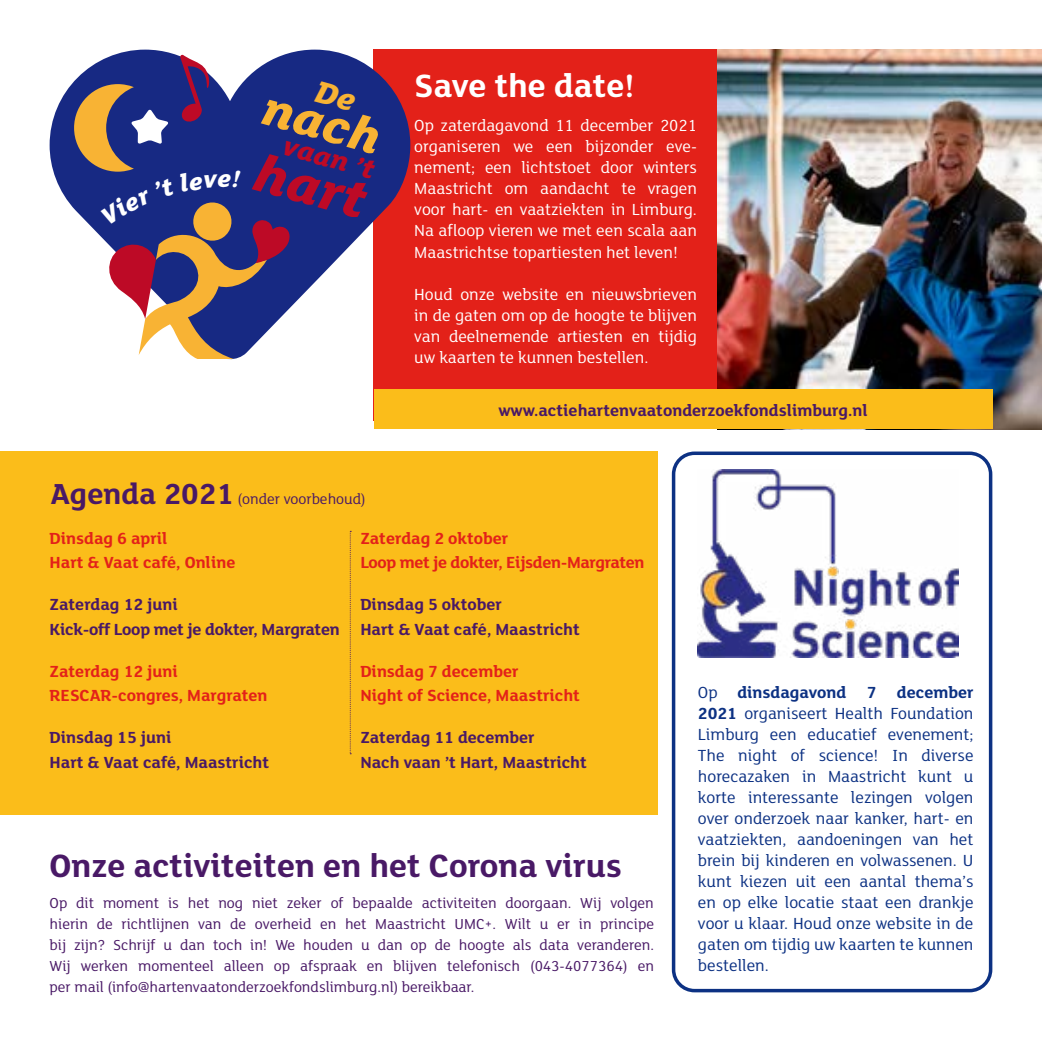
<style>
.page{position:relative;width:1042px;height:1042px;background:#fff}
.page>*{position:absolute;margin:0;border:0;box-sizing:border-box;transform-origin:0 0}
.t1{font:italic 800 56.35px "FS Lola";color:#bd0a26}
.t2{font:italic 800 51.62px "FS Lola";color:#f8b334}
.t3{font:700 35px "FS Lola";color:#491966}
.t4{font:700 35px "FS Lola";color:#fff}
.t5{font:italic 800 28.88px "FS Lola";color:#bd0a26}
.t6{font:17.5px/21px "FS Lola";color:#0c3183;text-align:justify}
.t7{font:17.5px/21px "FS Lola";color:#fff;text-align:justify}
.t8{font:700 17.5px/24.5px "FS Lola";color:#491966}
.t9{font:700 17.5px/24.5px "FS Lola";color:#e32119}
.t10{font:700 17.5px/24.5px "FS Lola";letter-spacing:-.02em;color:#e32119}
.t11{font:15.75px/21px "FS Lola";color:#491966;text-align:justify}
.s1{font-weight:700;font-size:31.5px}
.s2{font-weight:700}
</style>
<div class="page">
<div style="left:374px;top:50px;width:668px;height:371px;background:#e32119"></div>
<svg style="left:50px;top:50px;width:360px;height:312px"></svg>
<img style="left:717px;top:50px;width:325px;height:379px">
<div style="left:374px;top:389px;width:618px;height:40px;background:#fbbd1a"></div>
<div style="left:0;top:451px;width:658px;height:364px;background:#fbbd1a"></div>
<div style="left:672px;top:451px;width:320px;height:541px;border:4px solid #0c3183;border-radius:21px"></div>
<img style="left:697px;top:470px;width:262px;height:188px">
<svg style="left:350px;top:531px;width:1px;height:223px"></svg>
<svg style="left:314px;top:81px;width:42px;height:31px"></svg>
<svg style="left:74px;top:55px;width:217px;height:304px"></svg>
<h2 class="t2" style="left:273px;top:73px;width:122px;rotate:15deg">nach</h2>
<h3 class="t5" style="left:289px;top:126px;width:95px;rotate:15deg">vaan ’t</h3>
<h1 class="t1" style="left:265px;top:134px;width:116px;rotate:15deg">hart</h1>
<p class="t11" style="left:50px;top:488px;width:317px"><span class="s1">Agenda 2021</span> (onder voorbehoud)</p>
<h3 class="t4" style="left:414px;top:62px;width:222px">Save the date!</h3>
<p class="t7" style="left:414px;top:115px;width:284px">Op zaterdagavond 11 december 2021 organiseren we een bijzonder eve&shy;nement; een lichtstoet door winters Maastricht om aandacht te vragen voor hart- en vaatziekten in Limburg.<br>Na afloop vieren we met een scala aan Maastrichtse topartiesten het leven!</p>
<p class="t7" style="left:414px;top:283px;width:284px">Houd onze website en nieuwsbrieven in de gaten om op de hoogte te blijven van deelnemende artiesten en tijdig uw kaarten te kunnen bestellen.</p>
<p class="t8" style="left:498px;top:397px;width:371px">www.actiehartenvaatonderzoekfondslimburg.nl</p>
<p class="t9" style="left:50px;top:525px;width:187px">Dinsdag 6 april<br>Hart &amp; Vaat café, Online</p>
<p class="t8" style="left:50px;top:591px;width:292px">Zaterdag 12 juni<br>Kick-off Loop met je dokter, Margraten</p>
<p class="t9" style="left:50px;top:658px;width:219px">Zaterdag 12 juni<br>RESCAR-congres, Margraten</p>
<p class="t8" style="left:50px;top:724px;width:221px">Dinsdag 15 juni<br>Hart &amp; Vaat café, Maastricht</p>
<p class="t10" style="left:360px;top:525px;width:286px">Zaterdag 2 oktober<br>Loop met je dokter, Eijsden-Margraten</p>
<p class="t8" style="left:360px;top:591px;width:221px">Dinsdag 5 oktober<br>Hart &amp; Vaat café, Maastricht</p>
<p class="t9" style="left:360px;top:658px;width:221px">Dinsdag 7 december<br>Night of Science, Maastricht</p>
<p class="t8" style="left:360px;top:724px;width:228px">Zaterdag 11 december<br>Nach vaan ’t Hart, Maastricht</p>
<h3 class="t3" style="left:50px;top:841px;width:574px">Onze activiteiten en het Corona virus</h3>
<p class="t11" style="left:50px;top:892px;width:606px">Op dit moment is het nog niet zeker of bepaalde activiteiten doorgaan. Wij volgen hierin de richtlijnen van de overheid en het Maastricht UMC+. Wilt u er in principe bij zijn? Schrijf u dan toch in! We houden u dan op de hoogte als data veranderen.<br>Wij werken momenteel alleen op afspraak en blijven telefonisch (043-4077364) en per mail (info@hartenvaatonderzoekfondslimburg.nl) bereikbaar.</p>
<p class="t6" style="left:698px;top:681px;width:277px">Op <span class="s2">dinsdagavond 7 december 2021</span> organiseert Health Foundation Limburg een educatief evenement; The night of science! In diverse horecazaken in Maastricht kunt u korte interessante lezingen volgen over onderzoek naar kanker, hart- en vaatziekten, aandoeningen van het brein bij kinderen en volwassenen. U kunt kiezen uit een aantal thema’s en op elke locatie staat een drankje voor u klaar. Houd onze website in de gaten om tijdig uw kaarten te kunnen bestellen.</p>
</div>
